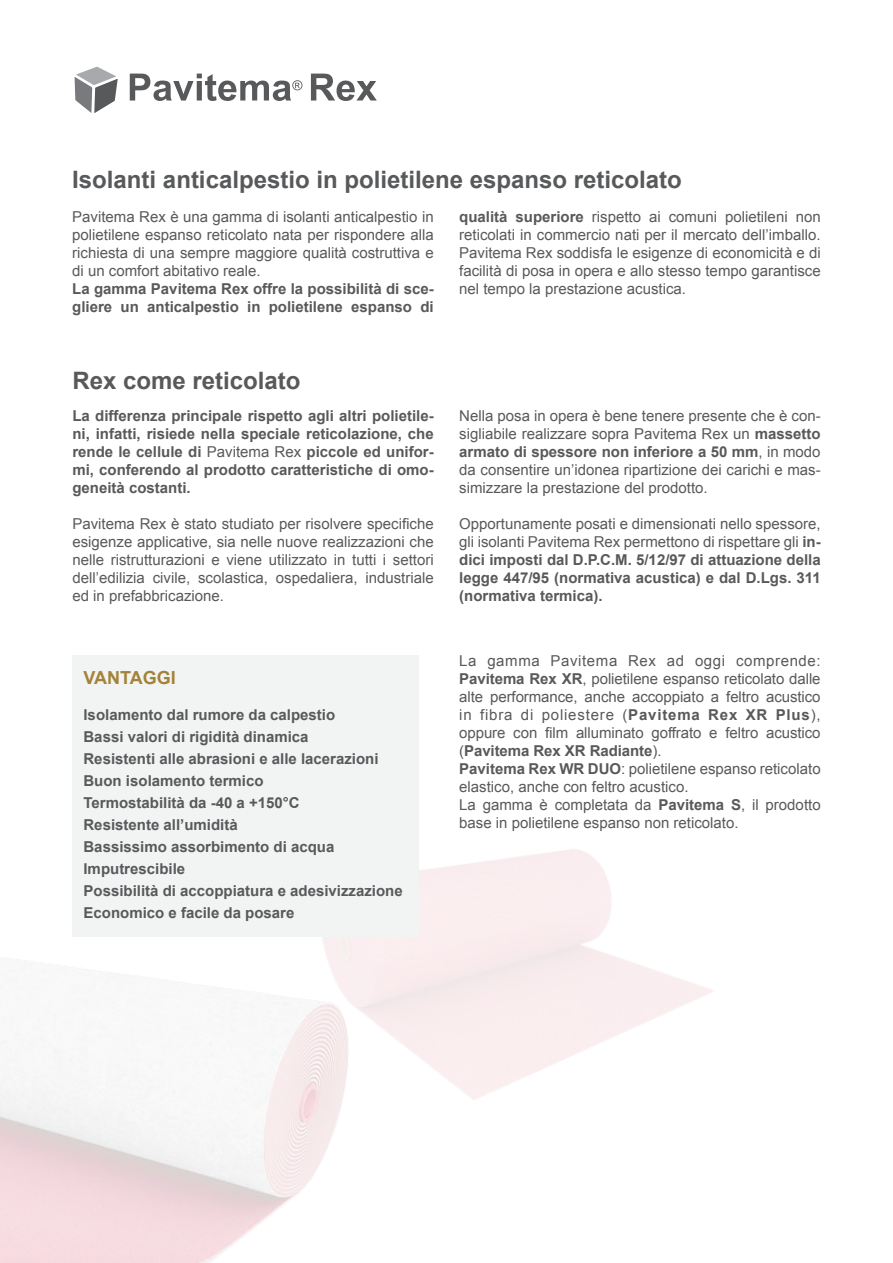
<style>
.page{position:relative;width:893px;height:1263px;background:#fff}
.page>*{position:absolute;margin:0;border:0;box-sizing:border-box;transform-origin:0 0}
.t1{font:700 24px "Arial";color:#58595b}
.t2{font:700 18px "Arial";color:#a38338}
.t3{font:15px/18px "Arial";color:#58595b;text-align:justify}
.t4{font:700 15px/18px "Arial";color:#58595b;text-align:justify}
.s1{font-weight:400}
.s2{font-weight:700}
</style>
<div class="page">
<img style="left:0;top:936px;width:396px;height:327px">
<div style="left:72px;top:655px;width:347px;height:281px;background:#f2f4f4"></div>
<svg style="left:311px;top:74px;width:66px;height:27px"></svg>
<svg style="left:74px;top:66px;width:228px;height:47px"></svg>
<h1 class="t1" style="left:72px;top:164px;width:611px">Isolanti anticalpestio in polietilene espanso reticolato</h1>
<p class="t3" style="left:72px;top:208px;width:363px">Pavitema Rex è una gamma di isolanti anticalpestio in polietilene espanso reticolato nata per rispondere alla richiesta di una sempre maggiore qualità costruttiva e di un comfort abitativo reale.</p>
<p class="t4" style="left:72px;top:280px;width:363px">La gamma Pavitema Rex offre la possibilità di sce&shy;gliere un anticalpestio in polietilene espanso di</p>
<h1 class="t1" style="left:72px;top:364px;width:230px">Rex come reticolato</h1>
<p class="t4" style="left:72px;top:407px;width:363px">La differenza principale rispetto agli altri polietile&shy;ni, infatti, risiede nella speciale reticolazione, che rende le cellule di <span class="s1">Pavitema Rex</span> piccole ed unifor&shy;mi, conferendo al prodotto caratteristiche di omo&shy;geneità costanti.</p>
<p class="t3" style="left:72px;top:515px;width:363px">Pavitema Rex è stato studiato per risolvere specifiche esigenze applicative, sia nelle nuove realizzazioni che nelle ristrutturazioni e viene utilizzato in tutti i settori dell’edilizia civile, scolastica, ospedaliera, industriale ed in prefabbricazione.</p>
<p class="t2" style="left:83px;top:666px;width:94px">VANTAGGI</p>
<p class="t4" style="left:83px;top:704px;width:321px;line-height:22px;text-align:left">Isolamento dal rumore da calpestio<br>Bassi valori di rigidità dinamica<br>Resistenti alle abrasioni e alle lacerazioni<br>Buon isolamento termico<br>Termostabilità da -40 a +150°C<br>Resistente all’umidità<br>Bassissimo assorbimento di acqua<br>Imputrescibile<br>Possibilità di accoppiatura e adesivizzazione<br>Economico e facile da posare</p>
<p class="t3" style="left:459px;top:208px;width:363px"><span class="s2">qualità superiore</span> rispetto ai comuni polietileni non reticolati in commercio nati per il mercato dell’imballo.<br>Pavitema Rex soddisfa le esigenze di economicità e di facilità di posa in opera e allo stesso tempo garantisce nel tempo la prestazione acustica.</p>
<p class="t3" style="left:459px;top:407px;width:363px">Nella posa in opera è bene tenere presente che è con&shy;sigliabile realizzare sopra Pavitema Rex un <span class="s2">massetto armato di spessore non inferiore a 50 mm</span>, in modo da consentire un’idonea ripartizione dei carichi e mas&shy;simizzare la prestazione del prodotto.</p>
<p class="t4" style="left:459px;top:515px;width:363px"><span class="s1">Opportunamente posati e dimensionati nello spessore, gli isolanti Pavitema Rex permettono di rispettare gli</span> in&shy;dici imposti dal D.P.C.M. 5/12/97 di attuazione della legge 447/95 (normativa acustica) e dal D.Lgs. 311 (normativa termica).</p>
<p class="t3" style="left:459px;top:652px;width:363px;text-align:left">La gamma Pavitema Rex ad oggi comprende:<br><span class="s2">Pavitema Rex XR</span>, polietilene espanso reticolato dalle alte performance, anche accoppiato a feltro acustico in fibra di poliestere (<span class="s2">Pavitema Rex XR Plus</span>), oppure con film alluminato goffrato e feltro acustico (<span class="s2">Pavitema Rex XR Radiante</span>).<br><span class="s2">Pavitema Rex WR DUO</span>: polietilene espanso reticolato elastico, anche con feltro acustico.<br>La gamma è completata da <span class="s2">Pavitema S</span>, il prodotto base in polietilene espanso non reticolato.</p>
</div>
